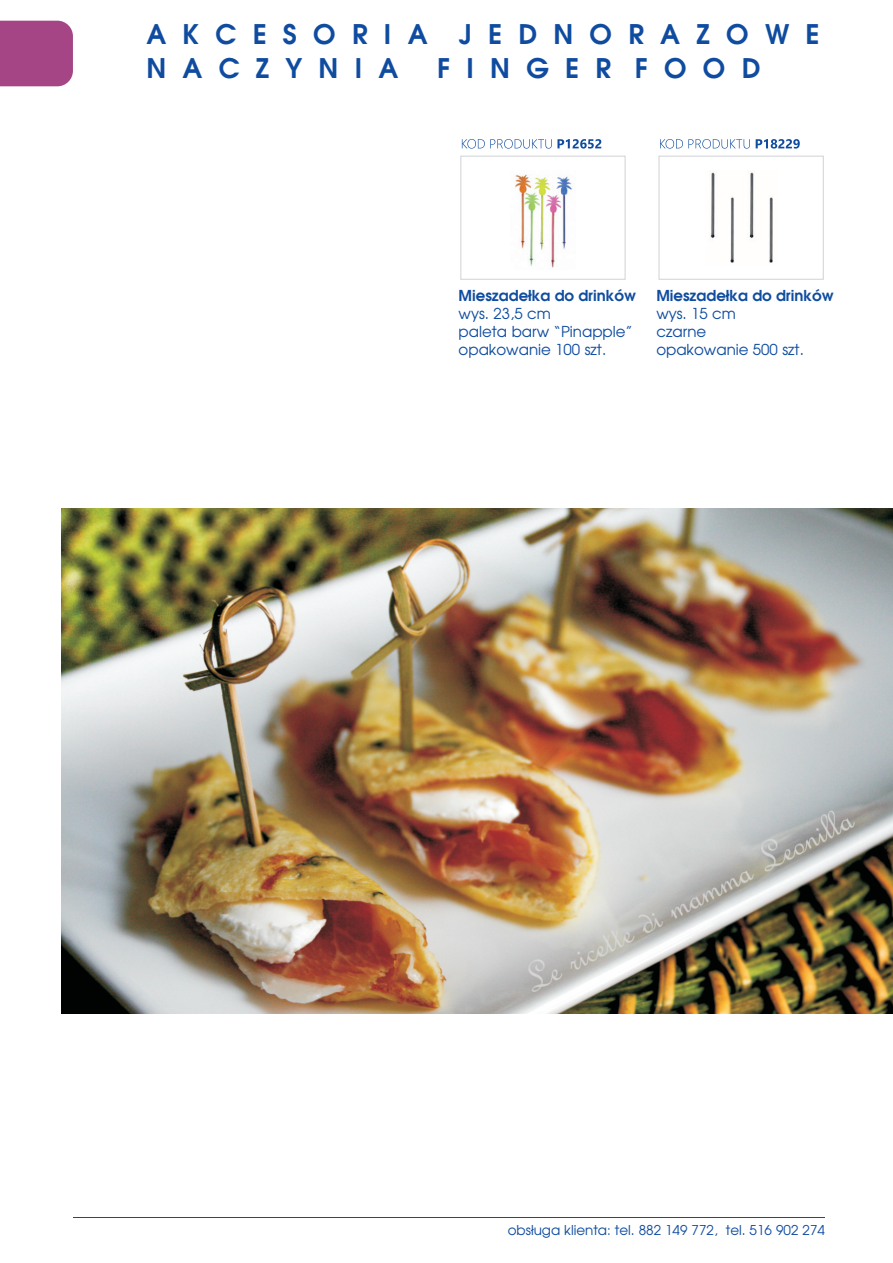
<style>
.page{position:relative;width:893px;height:1263px;background:#fff}
.page>*{position:absolute;margin:0;border:0;box-sizing:border-box;transform-origin:0 0}
.t1{font:700 26.85px/33.5px "Avalon";letter-spacing:.605em;color:#0f4ca0}
.t2{font:15px/17.7px "Avalon";color:#0f4ca0}
.t3{font:700 15px "Avalon";color:#0f4ca0}
.t4{font:13.5px "Avalon";color:#0f4ca0}
</style>
<div class="page">
<svg style="left:462px;top:139px;width:139px;height:10px"></svg>
<div style="left:461px;top:156px;width:164px;height:123px;background:#fff;border:1px solid #d1d2d4"></div>
<img style="left:515px;top:174px;width:57px;height:94px">
<svg style="left:660px;top:139px;width:90px;height:10px"></svg>
<svg style="left:756px;top:139px;width:44px;height:10px"></svg>
<div style="left:659px;top:156px;width:164px;height:123px;background:#fff;border:1px solid #d1d2d4"></div>
<img style="left:710px;top:172px;width:63px;height:91px">
<img style="left:61px;top:509px;width:832px;height:505px">
<hr style="left:74px;top:1217px;width:751px;height:1px;background:#0f4ca0">
<div style="left:0;top:21px;width:73px;height:65px;background:#a54586"></div>
<h1 class="t1" style="left:146px;top:20px;width:675px">AKCESORIA JEDNORAZOWE<br>NACZYNIA</h1>
<h1 class="t1" style="left:437px;top:54px;width:325px">FINGER FOOD</h1>
<p class="t3" style="left:459px;top:290px;width:179px">Mieszade³ka do drinków</p>
<p class="t2" style="left:459px;top:306px;width:176px">wys. 23,5 cm<br>paleta barw “Pinapple” opakowanie 100 szt.</p>
<p class="t3" style="left:656px;top:290px;width:179px">Mieszade³ka do drinków</p>
<p class="t2" style="left:656px;top:306px;width:149px">wys. 15 cm<br>czarne<br>opakowanie 500 szt.</p>
<p class="t4" style="left:508px;top:1224px;width:319px">obs³uga klienta: tel. 882 149 772, tel. 516 902 274</p>
</div>
